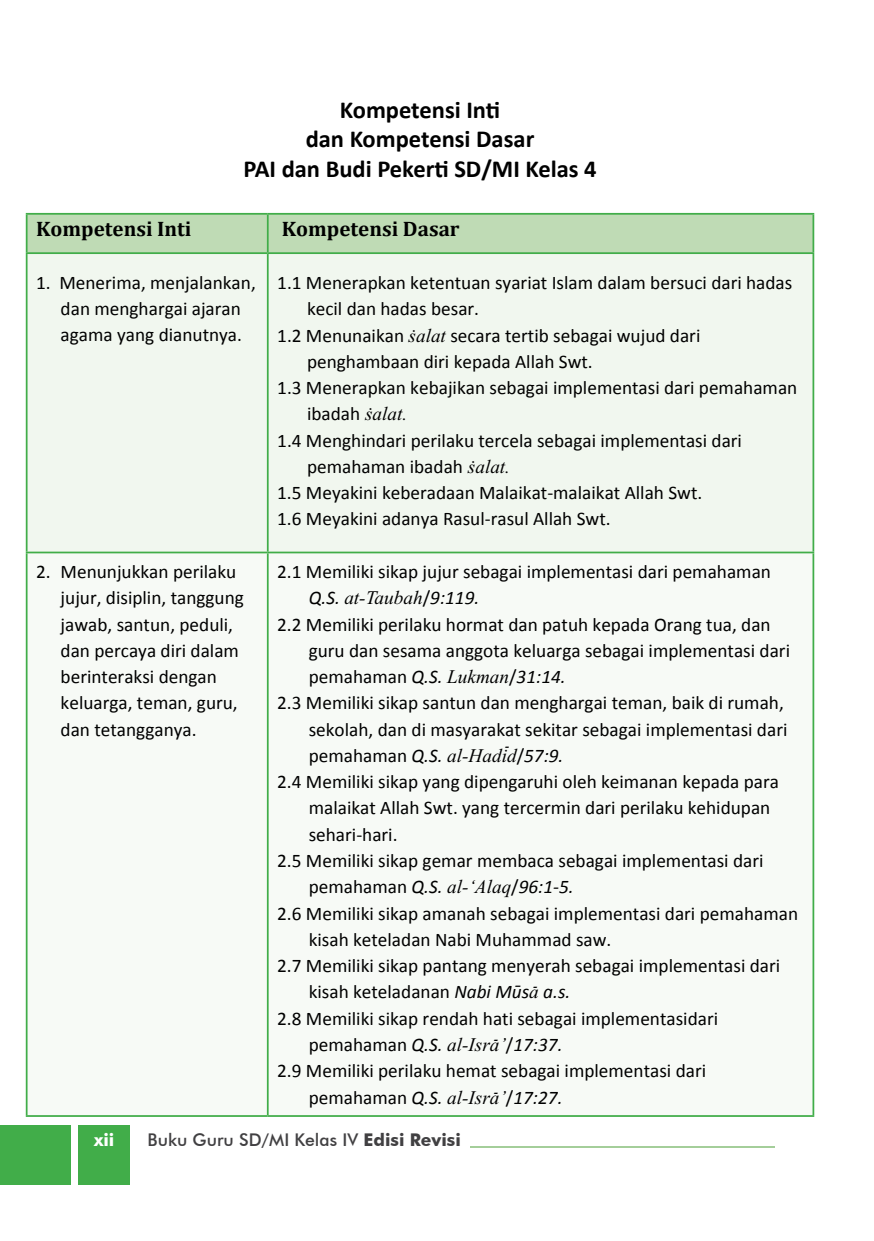
<style>
.page{position:relative;width:874px;height:1241px;background:#fff}
.page>*{position:absolute;margin:0;border:0;box-sizing:border-box;transform-origin:0 0}
.t1{font:700 24.5px/29.4px "Calibri";color:#000;text-align:center}
.t2{font:700 21px "Cambria";color:#000}
.t3{font:19.25px/26.2px "Calibri";color:#000;text-align:center}
.t4{font:italic 19.25px "Calibri";color:#000}
.t5{font:500 17.5px "Futura BT";color:#414042}
.t6{font:700 17.5px "Futura BT";color:#fff}
.s1{font-family:"Times New Roman Arab";font-style:italic}
.s2{font-family:"Times New Roman Arab"}
.s3{font-style:normal}
.s4{font-style:italic}
.s5{font-weight:700}
</style>
<div class="page">
<hr style="left:469px;top:1145px;width:305px;height:2px;background:#a4ce9a">
<div style="left:0;top:1124px;width:129px;height:60px;background:#41ad49"></div>
<div style="left:71px;top:1123px;width:7px;height:62px;background:#fff"></div>
<div style="left:28px;top:215px;width:784px;height:37px;background:#bfdbb5"></div>
<div style="left:28px;top:254px;width:784px;height:297px;background:#f1f7ef"></div>
<div style="left:28px;top:553px;width:784px;height:561px;background:#f7faf6"></div>
<hr style="left:26px;top:213px;width:241px;height:2px;background:#41ad49">
<hr style="left:26px;top:215px;width:2px;height:37px;background:#41ad49">
<hr style="left:267px;top:213px;width:546px;height:2px;background:#41ad49">
<hr style="left:267px;top:215px;width:1px;height:37px;background:#41ad49">
<hr style="left:812px;top:215px;width:1px;height:37px;background:#41ad49">
<hr style="left:26px;top:252px;width:241px;height:2px;background:#41ad49">
<hr style="left:26px;top:254px;width:2px;height:297px;background:#41ad49">
<hr style="left:267px;top:252px;width:546px;height:2px;background:#41ad49">
<hr style="left:267px;top:254px;width:1px;height:297px;background:#41ad49">
<hr style="left:812px;top:254px;width:1px;height:297px;background:#41ad49">
<hr style="left:26px;top:551px;width:241px;height:2px;background:#41ad49">
<hr style="left:26px;top:553px;width:2px;height:561px;background:#41ad49">
<hr style="left:267px;top:551px;width:546px;height:2px;background:#41ad49">
<hr style="left:267px;top:553px;width:1px;height:561px;background:#41ad49">
<hr style="left:812px;top:553px;width:1px;height:561px;background:#41ad49">
<hr style="left:26px;top:1114px;width:241px;height:2px;background:#41ad49">
<hr style="left:267px;top:1114px;width:546px;height:2px;background:#41ad49">
<p class="t1" style="left:243px;top:95px;width:354px">Kompetensi Inti<br>dan Kompetensi Dasar<br>PAI dan Budi Pekerti SD/MI Kelas 4</p>
<p class="t2" style="left:36px;top:214px;width:157px">Kompetensi Inti</p>
<p class="t2" style="left:282px;top:214px;width:179px">Kompetensi Dasar</p>
<p class="t3" style="left:36px;top:269px;width:221px">1. Menerima, menjalankan, dan menghargai ajaran agama yang dianutnya.</p>
<p class="t3" style="left:277px;top:269px;width:516px">1.1 Menerapkan ketentuan syariat Islam dalam bersuci dari hadas</p>
<p class="t3" style="left:307px;top:296px;width:173px">kecil dan hadas besar.</p>
<p class="t3" style="left:277px;top:322px;width:424px">1.2 Menunaikan <span class="s1">£alat</span> secara tertib sebagai wujud dari</p>
<p class="t3" style="left:307px;top:348px;width:287px">penghambaan diri kepada Allah Swt.</p>
<p class="t3" style="left:277px;top:374px;width:521px">1.3 Menerapkan kebajikan sebagai implementasi dari pemahaman</p>
<p class="t3" style="left:307px;top:401px;width:102px">ibadah <span class="s1">£alat.</span></p>
<p class="t3" style="left:277px;top:427px;width:466px">1.4 Menghindari perilaku tercela sebagai implementasi dari</p>
<p class="t3" style="left:307px;top:453px;width:204px">pemahaman ibadah <span class="s1">£alat.</span></p>
<p class="t3" style="left:277px;top:479px;width:426px">1.5 Meyakini keberadaan Malaikat-malaikat Allah Swt.</p>
<p class="t3" style="left:277px;top:506px;width:335px">1.6 Meyakini adanya Rasul-rasul Allah Swt.</p>
<p class="t3" style="left:61px;top:558px;width:185px;text-align:left;text-indent:-25px">2. Menunjukkan perilaku jujur, disiplin, tanggung jawab, santun, peduli, dan percaya diri dalam berinteraksi dengan keluarga, teman, guru, dan tetangganya.</p>
<p class="t3" style="left:277px;top:558px;width:495px">2.1 Memiliki sikap jujur sebagai implementasi dari pemahaman</p>
<p class="t4" style="left:308px;top:584px;width:172px">Q.S. <span class="s2">at-Taubah</span><span class="s3">/</span>9:119.</p>
<p class="t3" style="left:277px;top:611px;width:494px">2.2 Memiliki perilaku hormat dan patuh kepada Orang tua, dan</p>
<p class="t3" style="left:308px;top:637px;width:482px">guru dan sesama anggota keluarga sebagai implementasi dari</p>
<p class="t3" style="left:308px;top:663px;width:258px">pemahaman <span class="s4">Q.S.</span> <span class="s1">Lukman</span>/<span class="s4">31:14.</span></p>
<p class="t3" style="left:277px;top:689px;width:508px">2.3 Memiliki sikap santun dan menghargai teman, baik di rumah,</p>
<p class="t3" style="left:308px;top:716px;width:480px">sekolah, dan di masyarakat sekitar sebagai implementasi dari</p>
<p class="t3" style="left:308px;top:742px;width:256px">pemahaman <span class="s4">Q.S.</span> <span class="s1">al-Had³d</span>/<span class="s4">57:9.</span></p>
<p class="t3" style="left:277px;top:768px;width:503px">2.4 Memiliki sikap yang dipengaruhi oleh keimanan kepada para</p>
<p class="t3" style="left:308px;top:794px;width:463px">malaikat Allah Swt. yang tercermin dari perilaku kehidupan</p>
<p class="t3" style="left:308px;top:821px;width:90px">sehari-hari.</p>
<p class="t3" style="left:277px;top:847px;width:487px">2.5 Memiliki sikap gemar membaca sebagai implementasi dari</p>
<p class="t4" style="left:308px;top:873px;width:266px"><span class="s3">pemahaman</span> Q.S. <span class="s2">al-‘Alaq</span><span class="s3">/</span>96:1-5.</p>
<p class="t3" style="left:277px;top:900px;width:522px">2.6 Memiliki sikap amanah sebagai implementasi dari pemahaman</p>
<p class="t3" style="left:308px;top:926px;width:304px">kisah keteladan Nabi Muhammad saw.</p>
<p class="t3" style="left:277px;top:952px;width:504px">2.7 Memiliki sikap pantang menyerah sebagai implementasi dari</p>
<p class="t3" style="left:308px;top:978px;width:263px">kisah keteladanan <span class="s4">Nabi Mūs</span><span class="s1">±</span> <span class="s4">a.s.</span></p>
<p class="t3" style="left:277px;top:1005px;width:442px">2.8 Memiliki sikap rendah hati sebagai implementasidari</p>
<p class="t3" style="left:308px;top:1031px;width:255px">pemahaman <span class="s4">Q.S.</span> <span class="s1">al-Isr±’</span>/<span class="s4">17:37.</span></p>
<p class="t3" style="left:277px;top:1057px;width:430px">2.9 Memiliki perilaku hemat sebagai implementasi dari</p>
<p class="t3" style="left:308px;top:1083px;width:255px">pemahaman <span class="s4">Q.S.</span> <span class="s1">al-Isr±’</span>/<span class="s4">17:27.</span></p>
<p class="t6" style="left:94px;top:1129px;width:22px">xii</p>
<p class="t5" style="left:147px;top:1129px;width:314px">Buku Guru SD/MI Kelas IV <span class="s5">Edisi Revisi</span></p>
</div>
